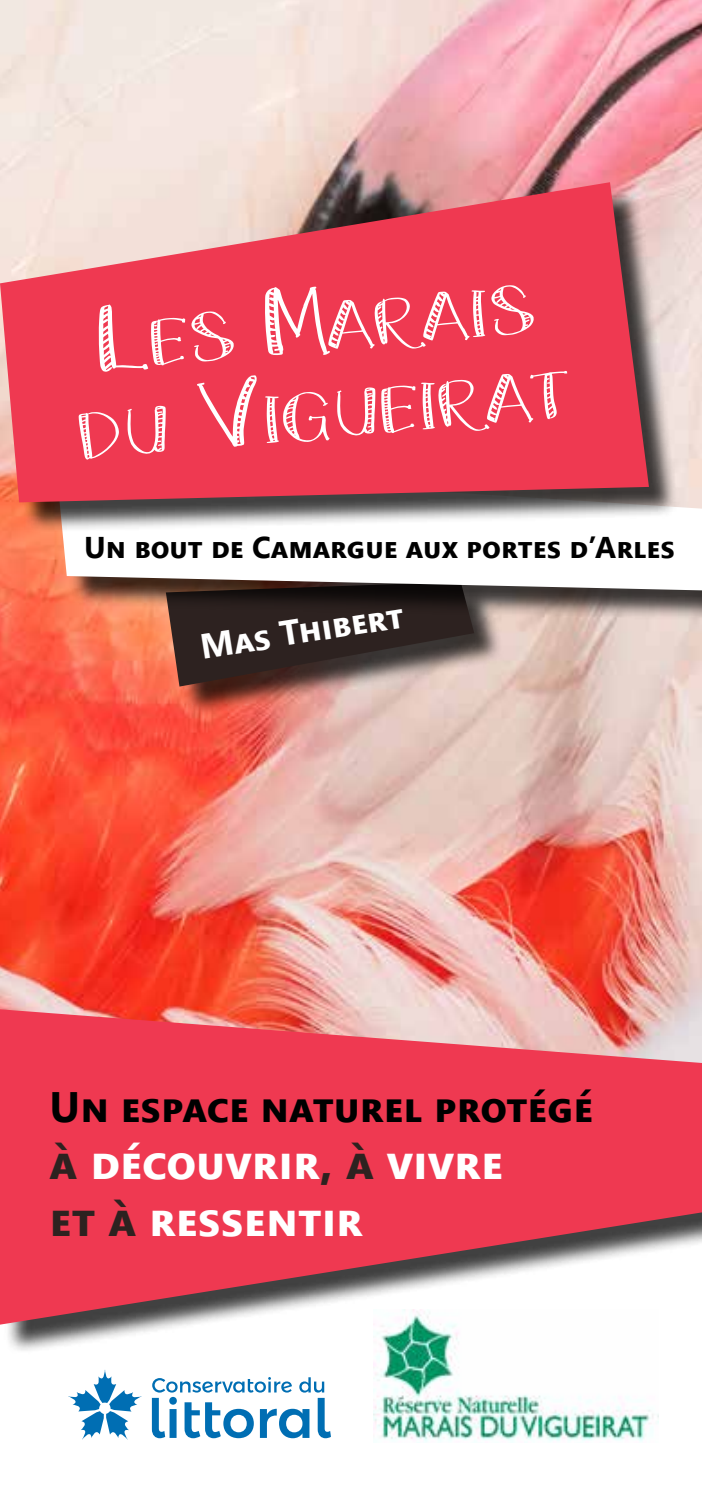
<style>
.page{position:relative;width:702px;height:1489px;background:#fff}
.page>*{position:absolute;margin:0;border:0;box-sizing:border-box;transform-origin:0 0}
.t1{font:64.75px/87.5px "Kate Celebration";color:#fff;text-align:center}
.t2{font:700 47.5px/57px "Segoe UI";letter-spacing:.015em;color:#fff}
.t3{font:700 42.5px "Segoe UI";letter-spacing:.01em;color:#000}
.t4{font:700 35px "Segoe UI";color:#fff}
.t5{font:700 30px "Segoe UI";color:#000}
.s1{font-size:92.5px}
.s2{color:#2d2220}
</style>
<div class="page">
<img style="left:0;top:0;width:702px;height:1009px">
<div style="left:170px;top:585px;width:333px;height:131px;background:#000;opacity:.75"></div>
<svg style="left:166px;top:622px;width:308px;height:64px;background:#52403c"></svg>
<div style="left:61px;top:471px;width:641px;height:151px;background:#000;opacity:.75"></div>
<svg style="left:56px;top:467px;width:646px;height:123px"></svg>
<div style="left:5px;top:187px;width:674px;height:346px;background:#000;opacity:.75"></div>
<svg style="left:0;top:182px;width:649px;height:320px;background:#d18d90"></svg>
<div style="left:4px;top:247px;width:632px;height:252px;background:#ef3951"></div>
<div style="left:4px;top:1013px;width:698px;height:341px;background:#000;opacity:.75"></div>
<svg style="left:0;top:1009px;width:702px;height:315px;background:#e65567"></svg>
<svg style="left:68px;top:1370px;width:73px;height:69px"></svg>
<svg style="left:152px;top:1377px;width:179px;height:60px"></svg>
<img style="left:373px;top:1309px;width:285px;height:133px">
<h1 class="t1" style="left:65px;top:309px;width:498px;rotate:-5deg"><span class="s1">L</span>es <span class="s1">M</span>arais du <span class="s1">V</span>igueirat</h1>
<p class="t5" style="left:84px;top:519px;width:592px">Un bout de Camargue aux portes d’Arles</p>
<p class="t4" style="left:195px;top:614px;width:203px;rotate:-9deg">Mas Thiber t</p>
<h3 class="t3" style="left:50px;top:1066px;width:545px">Un espace naturel protégé</h3>
<h2 class="t2" style="left:50px;top:1129px;width:455px"><span class="s2">à</span> découvrir<span class="s2">, à</span> vivre <span class="s2">et à</span> ressentir</h2>
</div>
